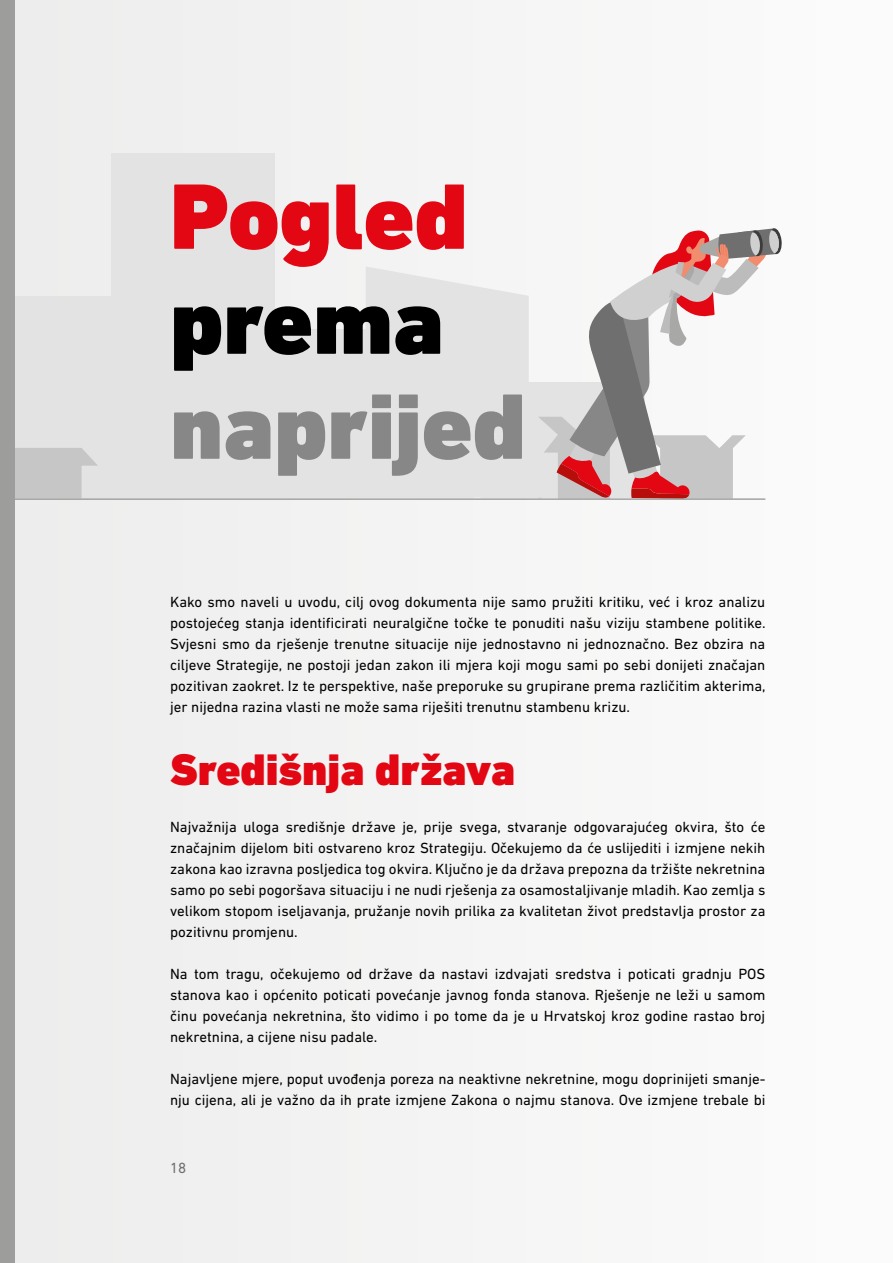
<style>
.page{position:relative;width:893px;height:1263px;background:#f4f4f4}
.page>*{position:absolute;margin:0;border:0;box-sizing:border-box;transform-origin:0 0}
.t1{font:900 94.5px "DIN Next LT Pro";color:#878787}
.t2{font:900 94.5px "DIN Next LT Pro";color:#e30613}
.t3{font:900 94.5px "DIN Next LT Pro";color:#000}
.t4{font:900 45px "DIN Next LT Pro";color:#e30613}
.t5{font:15px/21px "DIN Next LT Pro";color:#000;text-align:justify}
.t6{font:15px "DIN Next LT Pro";color:#706f6f}
</style>
<div class="page">
<div style="left:7px;top:296px;width:163px;height:202px;background:#e3e3e3"></div>
<div style="left:481px;top:382px;width:163px;height:116px;background:#e3e3e3"></div>
<div style="left:220px;top:329px;width:253px;height:169px;background:#e3e3e3"></div>
<svg style="left:366px;top:267px;width:163px;height:231px"></svg>
<svg style="left:14px;top:448px;width:84px;height:50px"></svg>
<svg style="left:539px;top:228px;width:243px;height:271px"></svg>
<div style="left:112px;top:153px;width:163px;height:345px;background:#e3e3e3"></div>
<hr style="left:0;top:498px;width:765px;height:2px;background:#878787">
<div style="left:0;top:0;width:14px;height:1263px;background:#9d9d9c"></div>
<h1 class="t2" style="left:170px;top:160px;width:299px">Pogled</h1>
<h1 class="t3" style="left:170px;top:265px;width:275px">prema</h1>
<h1 class="t1" style="left:170px;top:370px;width:357px">naprijed</h1>
<p class="t5" style="left:170px;top:591px;width:597px">Kako smo naveli u uvodu, cilj ovog dokumenta nije samo pružiti kritiku, već i kroz analizu postojećeg stanja identificirati neuralgične točke te ponuditi našu viziju stambene politike.<br>Svjesni smo da rješenje trenutne situacije nije jednostavno ni jednoznačno. Bez obzira na ciljeve Strategije, ne postoji jedan zakon ili mjera koji mogu sami po sebi donijeti značajan pozitivan zaokret. Iz te perspektive, naše preporuke su grupirane prema različitim akterima, jer nijedna razina vlasti ne može sama riješiti trenutnu stambenu krizu.</p>
<h2 class="t4" style="left:170px;top:743px;width:347px">Središnja država</h2>
<p class="t5" style="left:170px;top:816px;width:597px">Najvažnija uloga središnje države je, prije svega, stvaranje odgovarajućeg okvira, što će značajnim dijelom biti ostvareno kroz Strategiju. Očekujemo da će uslijediti i izmjene nekih zakona kao izravna posljedica tog okvira. Ključno je da država prepozna da tržište nekretnina samo po sebi pogoršava situaciju i ne nudi rješenja za osamostaljivanje mladih. Kao zemlja s velikom stopom iseljavanja, pružanje novih prilika za kvalitetan život predstavlja prostor za pozitivnu promjenu.</p>
<p class="t5" style="left:170px;top:963px;width:597px">Na tom tragu, očekujemo od države da nastavi izdvajati sredstva i poticati gradnju POS stanova kao i općenito poticati povećanje javnog fonda stanova. Rješenje ne leži u samom činu povećanja nekretnina, što vidimo i po tome da je u Hrvatskoj kroz godine rastao broj nekretnina, a cijene nisu padale.</p>
<p class="t5" style="left:170px;top:1069px;width:597px">Najavljene mjere, poput uvođenja poreza na neaktivne nekretnine, mogu doprinijeti smanje&shy;nju cijena, ali je važno da ih prate izmjene Zakona o najmu stanova. Ove izmjene trebale bi</p>
<p class="t6" style="left:170px;top:1159px;width:18px">18</p>
</div>
